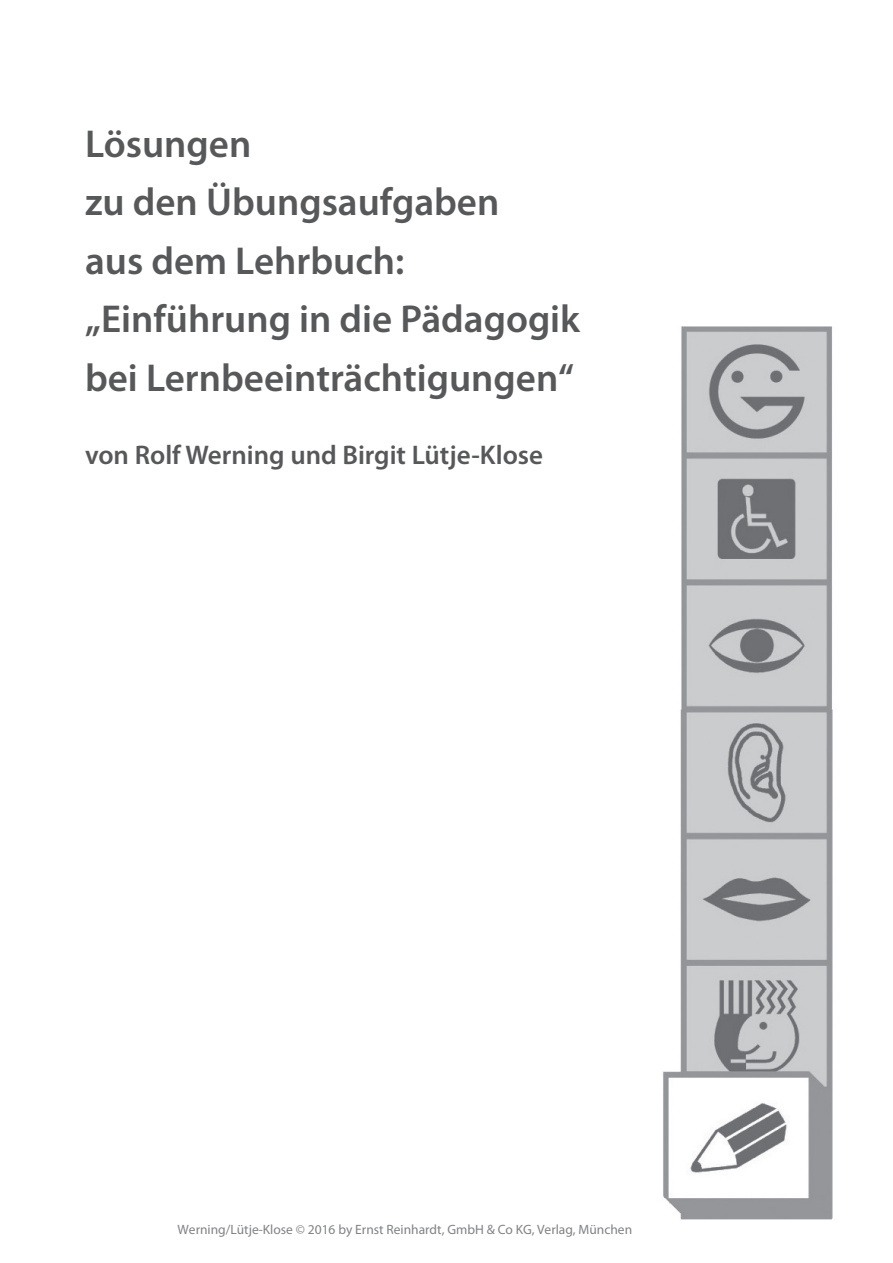
<style>
.page{position:relative;width:893px;height:1263px;background:#fff}
.page>*{position:absolute;margin:0;border:0;box-sizing:border-box;transform-origin:0 0}
.t1{font:600 39px/58.5px "Myriad Pro";color:#57585a}
.t2{font:600 27px "Myriad Pro";color:#57585a}
.t3{font:13.5px "Myriad Pro";color:#808285}
</style>
<div class="page">
<img style="left:663px;top:326px;width:170px;height:893px">
<p class="t1" style="left:85px;top:113px;width:497px">Lösungen<br>zu den Übungsaufgaben<br>aus dem Lehrbuch: „Einführung in die Pädagogik bei Lernbeeinträchtigungen“</p>
<p class="t2" style="left:85px;top:438px;width:460px">von Rolf Werning und Birgit Lütje-Klose</p>
<p class="t3" style="left:178px;top:1221px;width:456px">Werning/Lütje-Klose © 2016 by Ernst Reinhardt, GmbH &amp; Co KG, Verlag, München</p>
</div>
